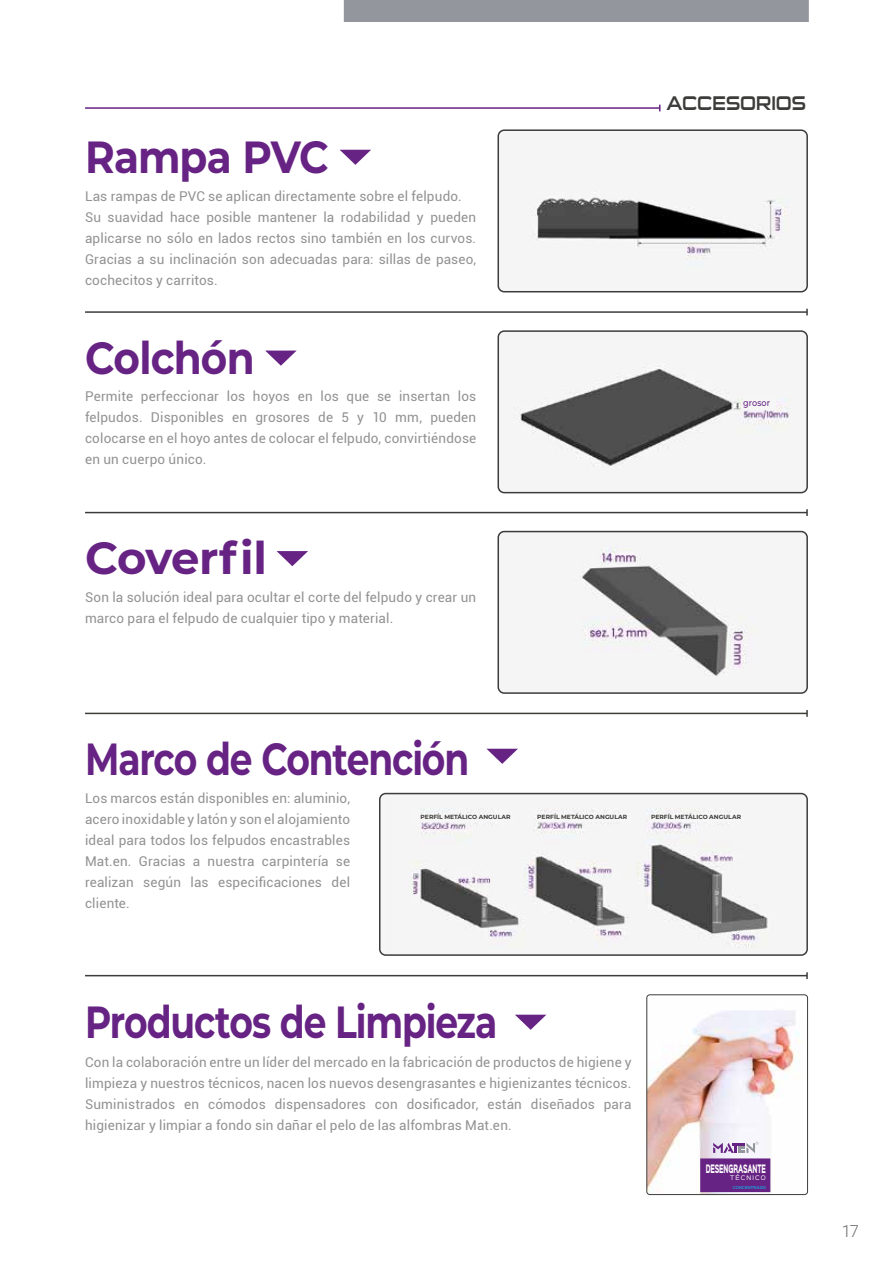
<style>
.page{position:relative;width:893px;height:1263px;background:#fff}
.page>*{position:absolute;margin:0;border:0;box-sizing:border-box;transform-origin:0 0}
.t1{font:700 45px "Montserrat";letter-spacing:-.03em;color:#662383;scale:.8 1}
.t2{font:700 45px "Montserrat";letter-spacing:-.03em;color:#662383;scale:.9 1}
.t3{font:700 45px "Montserrat";letter-spacing:-.03em;color:#662383}
.t4{font:19.5px "Sui Generis Rg";color:#3c3c3b;scale:.9 1}
.t5{font:300 16.5px "Roboto";color:#6b6b6a}
.t6{font:13.5px/21px "Roboto";letter-spacing:.01em;color:#929292;text-align:justify}
.t7{font:900 10.5px "Sinkin Sans 800";letter-spacing:-.03em;color:#fff;scale:.5 1}
.t8{font:500 9px "Montserrat";letter-spacing:.01em;color:#662383;scale:.9 1}
.t9{font:700 6px "Montserrat";letter-spacing:.005em;color:#3c3b39}
.t10{font:5.7px "Sinkin Sans 400";letter-spacing:.2em;color:#fff}
.t11{font:500 3.6px "Sinkin Sans 500";color:#0bbbef}
</style>
<div class="page">
<div style="left:344px;top:0;width:465px;height:22px;background:#94969d"></div>
<hr style="left:85px;top:107px;width:575px;height:2px;background:#662383">
<svg style="left:340px;top:150px;width:31px;height:15px"></svg>
<svg style="left:265px;top:351px;width:31px;height:15px"></svg>
<svg style="left:487px;top:749px;width:31px;height:15px"></svg>
<svg style="left:277px;top:551px;width:31px;height:15px"></svg>
<hr style="left:85px;top:311px;width:722px;height:2px;background:#3c3c3b">
<hr style="left:85px;top:713px;width:722px;height:1px;background:#3c3c3b">
<svg style="left:806px;top:710px;width:2px;height:7px"></svg>
<hr style="left:85px;top:975px;width:722px;height:1px;background:#3c3c3b">
<svg style="left:806px;top:972px;width:2px;height:7px"></svg>
<hr style="left:85px;top:512px;width:722px;height:1px;background:#3c3c3b">
<svg style="left:806px;top:509px;width:2px;height:7px"></svg>
<img style="left:500px;top:132px;width:307px;height:160px">
<div style="left:497px;top:129px;width:311px;height:163px;border:2px solid #3c3c3b;border-radius:6px"></div>
<img style="left:500px;top:333px;width:305px;height:160px">
<div style="left:497px;top:330px;width:311px;height:163px;border:2px solid #3c3c3b;border-radius:6px"></div>
<div style="left:380px;top:793px;width:427px;height:162px;background:#f6f6f6;border-radius:6px"></div>
<img style="left:412px;top:808px;width:356px;height:139px">
<div style="left:379px;top:793px;width:429px;height:163px;border:2px solid #3c3c3b;border-radius:6px"></div>
<img style="left:500px;top:531px;width:305px;height:160px">
<div style="left:497px;top:531px;width:311px;height:163px;border:2px solid #3c3c3b;border-radius:6px"></div>
<svg style="left:515px;top:1015px;width:31px;height:15px"></svg>
<img style="left:648px;top:1010px;width:152px;height:183px">
<div style="left:646px;top:994px;width:162px;height:201px;border:1px solid #3c3c3b;border-radius:3px"></div>
<svg style="left:700px;top:1142px;width:70px;height:50px;background:#8b5aa1"></svg>
<div style="left:421px;top:813px;width:94px;height:8px;background:#f6f6f6"></div>
<div style="left:537px;top:813px;width:95px;height:8px;background:#f6f6f6"></div>
<div style="left:651px;top:813px;width:94px;height:8px;background:#f6f6f6"></div>
<div style="left:743px;top:397px;width:33px;height:13px;background:#f6f6f6"></div>
<h1 class="t2" style="left:85px;top:125px;width:272px">Rampa PVC</h1>
<p class="t6" style="left:85px;top:185px;width:393px;text-align:left">Las rampas de PVC se aplican directamente sobre el felpudo.<br>Su suavidad hace posible mantener la rodabilidad y pueden aplicarse no sólo en lados rectos sino también en los curvos.<br>Gracias a su inclinación son adecuadas para: sillas de paseo, cochecitos y carritos.</p>
<h1 class="t2" style="left:85px;top:325px;width:190px">Colchón</h1>
<p class="t6" style="left:85px;top:385px;width:393px">Permite perfeccionar los hoyos en los que se insertan los felpudos. Disponibles en grosores de 5 y 10 mm, pueden colocarse en el hoyo antes de colocar el felpudo, convirtiéndose en un cuerpo único.</p>
<h1 class="t3" style="left:85px;top:526px;width:183px">Coverfil</h1>
<p class="t6" style="left:85px;top:586px;width:393px">Son la solución ideal para ocultar el corte del felpudo y crear un marco para el felpudo de cualquier tipo y material.</p>
<h2 class="t4" style="left:667px;top:92px;width:157px">ACCESORIOS</h2>
<p class="t8" style="left:743px;top:396px;width:31px">grosor</p>
<h1 class="t1" style="left:85px;top:727px;width:482px">Marco de Contención</h1>
<p class="t6" style="left:85px;top:787px;width:267px">Los marcos están disponibles en: aluminio, acero inoxidable y latón y son el alojamiento ideal para todos los felpudos encastrables Mat.en. Gracias a nuestra carpintería se realizan según las especificaciones del cliente.</p>
<p class="t9" style="left:421px;top:812px;width:92px">PERFÍL METÁLICO ANGULAR</p>
<p class="t9" style="left:537px;top:812px;width:92px">PERFÍL METÁLICO ANGULAR</p>
<p class="t9" style="left:651px;top:812px;width:92px">PERFÍL METÁLICO ANGULAR</p>
<h1 class="t1" style="left:85px;top:989px;width:517px">Productos de Limpieza</h1>
<p class="t6" style="left:85px;top:1052px;width:548px">Con la colaboración entre un líder del mercado en la fabricación de productos de higiene y limpieza y nuestros técnicos, nacen los nuevos desengrasantes e higienizantes técnicos.<br>Suministrados en cómodos dispensadores con dosificador, están diseñados para higienizar y limpiar a fondo sin dañar el pelo de las alfombras Mat.en.</p>
<p class="t7" style="left:706px;top:1163px;width:122px">DESENGRASANTE</p>
<p class="t10" style="left:730px;top:1173px;width:37px">TÉCNICO</p>
<p class="t11" style="left:733px;top:1184px;width:35px">CONCENTRADO</p>
<p class="t5" style="left:842px;top:1220px;width:19px">17</p>
</div>
